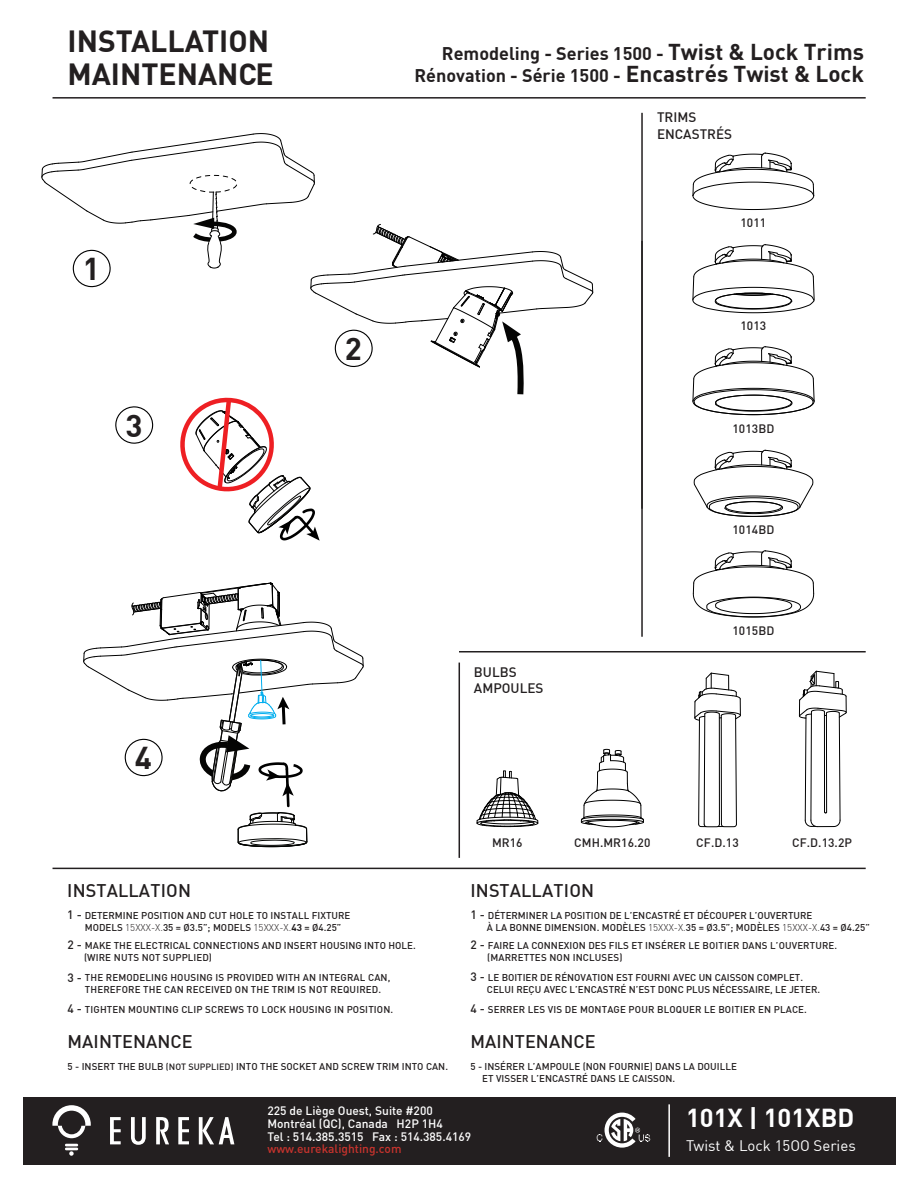
<style>
.page{position:relative;width:918px;height:1188px;background:#fff}
.page>*{position:absolute;margin:0;border:0;box-sizing:border-box;transform-origin:0 0}
.t1{font:700 30.9px "DIN";color:#231f20}
.t2{font:700 30px/33px "DIN";color:#231f20}
.t3{font:700 25.5px "DIN";color:#fff}
.t4{font:700 18px/22.5px "DIN";color:#231f20;text-align:right}
.t5{font:500 18px "DIN";letter-spacing:.005em;color:#231f20}
.t6{font:15px "DIN";color:#fff}
.t7{font:500 13.5px/16.2px "DIN";color:#231f20}
.t8{font:500 12px/12.8px "DIN";color:#fff}
.t9{font:500 12px "DIN";letter-spacing:.005em;color:#231f20}
.t10{font:500 12px "DIN";color:#c7332d}
.t11{font:500 9.75px/11.7px "DIN";letter-spacing:.005em;color:#231f20}
.t12{font:500 9.6px "DIN";letter-spacing:.015em;color:#231f20}
.s1{font-size:22.5px}
.s2{font-size:12px}
.s3{font-weight:300}
.s4{font-weight:700}
.s5{font-size:9.75px}
.s6{font-size:9px}
</style>
<div class="page">
<div style="left:23px;top:1097px;width:872px;height:67px;background:#231f20"></div>
<svg style="left:110px;top:1117px;width:11px;height:27px"></svg>
<svg style="left:178px;top:1117px;width:11px;height:27px"></svg>
<svg style="left:156px;top:1117px;width:13px;height:27px"></svg>
<svg style="left:131px;top:1117px;width:15px;height:28px"></svg>
<svg style="left:199px;top:1117px;width:35px;height:27px"></svg>
<svg style="left:52px;top:1105px;width:39px;height:33px"></svg>
<svg style="left:65px;top:1144px;width:13px;height:12px"></svg>
<hr style="left:668px;top:1104px;width:2px;height:53px;background:#fff">
<hr style="left:53px;top:97px;width:813px;height:2px;background:#231f20">
<svg style="left:597px;top:1113px;width:53px;height:35px"></svg>
<hr style="left:53px;top:868px;width:813px;height:1px;background:#231f20">
<hr style="left:459px;top:663px;width:1px;height:195px;background:#231f20">
<hr style="left:641px;top:241px;width:2px;height:396px;background:#231f20">
<hr style="left:641px;top:113px;width:2px;height:396px;background:#231f20">
<svg style="left:694px;top:673px;width:47px;height:154px"></svg>
<svg style="left:799px;top:671px;width:48px;height:156px"></svg>
<svg style="left:581px;top:749px;width:63px;height:78px"></svg>
<svg style="left:477px;top:771px;width:62px;height:56px"></svg>
<hr style="left:459px;top:651px;width:407px;height:1px;background:#231f20">
<svg style="left:692px;top:153px;width:122px;height:57px"></svg>
<svg style="left:692px;top:244px;width:123px;height:69px"></svg>
<svg style="left:692px;top:346px;width:123px;height:69px"></svg>
<svg style="left:694px;top:450px;width:119px;height:67px"></svg>
<svg style="left:693px;top:550px;width:121px;height:67px"></svg>
<svg style="left:83px;top:583px;width:281px;height:265px"></svg>
<svg style="left:41px;top:133px;width:552px;height:408px"></svg>
<h2 class="t2" style="left:68px;top:23px;width:208px">INSTALLATION<br>MAINTENANCE</h2>
<h1 class="t1" style="left:83px;top:249px;width:19px">1</h1>
<h1 class="t1" style="left:125px;top:406px;width:19px">3</h1>
<h1 class="t1" style="left:135px;top:738px;width:19px">4</h1>
<h1 class="t1" style="left:345px;top:329px;width:19px">2</h1>
<h3 class="t4" style="left:415px;top:41px;width:451px">Remodeling - Series 1500 - <span class="s1">Twist &amp; Lock Trims<br></span>Rénovation - Série 1500 - <span class="s1">Encastrés Twist &amp; Lock</span></h3>
<h3 class="t7" style="left:657px;top:109px;width:77px">TRIMS<br>ENCASTRÉS</h3>
<p class="t9" style="left:740px;top:215px;width:27px">1011</p>
<p class="t9" style="left:740px;top:318px;width:27px">1013</p>
<p class="t9" style="left:732px;top:421px;width:43px">1013BD</p>
<p class="t9" style="left:732px;top:522px;width:43px">1014BD</p>
<h3 class="t7" style="left:474px;top:664px;width:71px">BULBS<br>AMPOULES</h3>
<p class="t9" style="left:732px;top:623px;width:43px">1015BD</p>
<p class="t9" style="left:492px;top:835px;width:32px">MR16</p>
<p class="t9" style="left:574px;top:835px;width:78px">CMH.MR16.20</p>
<p class="t9" style="left:696px;top:835px;width:44px">CF.D.13</p>
<p class="t9" style="left:792px;top:835px;width:61px">CF.D.13.2P</p>
<h3 class="t5" style="left:67px;top:879px;width:125px">INSTALLATION</h3>
<p class="t11" style="left:85px;top:909px;width:267px;text-indent:-17px"><span class="s2">1 -</span> DETERMINE POSITION AND CUT HOLE TO INSTALL FIXTURE<br>MODELS <span class="s3">15XXX-X.</span>35 = Ø3.5”; MODELS <span class="s3">15XXX-X.</span><span class="s4">43</span> = Ø4.25”</p>
<p class="t11" style="left:68px;top:939px;width:350px"><span class="s2">2 -</span> MAKE THE ELECTRICAL CONNECTIONS AND INSERT HOUSING INTO HOLE.</p>
<p class="t11" style="left:85px;top:972px;width:307px;text-indent:-17px"><span class="s2">3 -</span> THE REMODELING HOUSING IS PROVIDED WITH AN INTEGRAL CAN,<br>THEREFORE THE CAN RECEIVED ON THE TRIM IS NOT REQUIRED.</p>
<p class="t11" style="left:84px;top:951px;width:129px">(WIRE NUTS NOT SUPPLIED)</p>
<h3 class="t5" style="left:470px;top:879px;width:125px">INSTALLATION</h3>
<p class="t11" style="left:487px;top:910px;width:384px;text-indent:-16px"><span class="s2">1 -</span> DÉTERMINER LA POSITION DE L’ENCASTRÉ ET DÉCOUPER L’OUVERTURE<br>À LA BONNE DIMENSION. MODÈLES <span class="s3">15XXX-X.</span>35 = Ø3.5”; MODÈLES <span class="s3">15XXX-X.</span>43 = Ø4.25”</p>
<p class="t11" style="left:487px;top:972px;width:335px;text-indent:-16px"><span class="s2">3 -</span> LE BOITIER DE RÉNOVATION EST FOURNI AVEC UN CAISSON COMPLET.<br>CELUI REÇU AVEC L’ENCASTRÉ N’EST DONC PLUS NÉCESSAIRE, LE JETER.</p>
<p class="t12" style="left:470px;top:940px;width:368px"><span class="s2">2 -</span> <span class="s5">FAIRE LA CONNEXION DES FILS ET I</span>NSÉRER LE BOITIER DANS L’OUVERTURE.</p>
<p class="t11" style="left:487px;top:951px;width:137px">(MARRETTES NON INCLUSES)</p>
<p class="t11" style="left:68px;top:1003px;width:327px"><span class="s2">4 -</span> TIGHTEN MOUNTING CLIP SCREWS TO LOCK HOUSING IN POSITION.</p>
<p class="t11" style="left:470px;top:1004px;width:338px"><span class="s2">4 -</span> SERRER LES VIS DE MONTAGE POUR BLOQUER LE BOITIER EN PLACE.</p>
<h3 class="t5" style="left:68px;top:1030px;width:127px">MAINTENANCE</h3>
<p class="t11" style="left:68px;top:1060px;width:382px">5 - INSERT THE BULB <span class="s6">(NOT SUPPLIED)</span> INTO THE SOCKET AND SCREW TRIM INTO CAN.</p>
<h3 class="t5" style="left:470px;top:1030px;width:127px">MAINTENANCE</h3>
<p class="t11" style="left:482px;top:1060px;width:256px;text-indent:-12px">5 - INSÉRER L’AMPOULE (NON FOURNIE) DANS LA DOUILLE<br>ET VISSER L’ENCASTRÉ DANS LE CAISSON.</p>
<p class="t8" style="left:267px;top:1104px;width:205px">225 de Liège Ouest, Suite #200<br>Montréal (QC), Canada H2P 1H4<br>Tel : 514.385.3515 Fax : 514.385.4169</p>
<p class="t10" style="left:267px;top:1141px;width:136px">www.eurekalighting.com</p>
<h3 class="t3" style="left:686px;top:1102px;width:170px">101X | 101XBD</h3>
<h3 class="t6" style="left:686px;top:1137px;width:171px">Twist &amp; Lock 15OO Series</h3>
</div>
